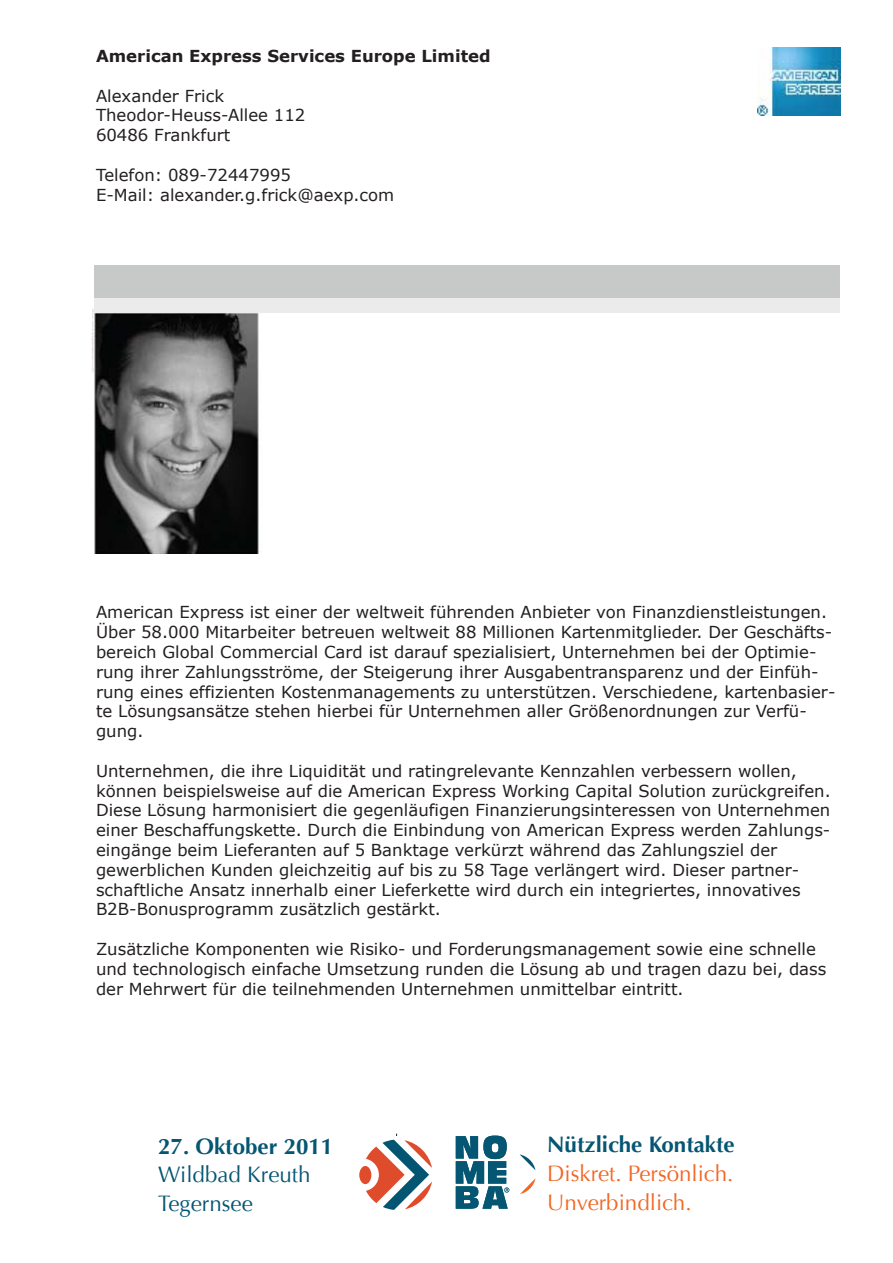
<style>
.page{position:relative;width:893px;height:1263px;background:#fff}
.page>*{position:absolute;margin:0;border:0;box-sizing:border-box;transform-origin:0 0}
.t1{font:22.35px/28.8px "Optima";color:#f26724}
.t2{font:700 22.35px "Optima";color:#055672}
.t3{font:22.35px/28.5px "Optima";color:#055672}
.t4{font:16.5px/19.8px "Verdana";color:#231f20}
.t5{font:700 16.5px "Verdana";color:#231f20}
</style>
<div class="page">
<div style="left:94px;top:265px;width:746px;height:33px;background:#c7c8c8"></div>
<img style="left:91px;top:309px;width:171px;height:245px">
<div style="left:94px;top:298px;width:746px;height:14px;background:#ebebeb"></div>
<img style="left:758px;top:48px;width:82px;height:67px">
<svg style="left:366px;top:1133px;width:66px;height:77px"></svg>
<div style="left:359px;top:1166px;width:12px;height:18px;background:#df4c2c;border-radius:50%"></div>
<svg style="left:520px;top:1179px;width:15px;height:15px"></svg>
<svg style="left:520px;top:1154px;width:15px;height:16px"></svg>
<svg style="left:456px;top:1135px;width:53px;height:74px"></svg>
<p class="t5" style="left:96px;top:45px;width:396px">American Express Services Europe Limited</p>
<p class="t4" style="left:96px;top:86px;width:211px">Alexander Frick<br>Theodor-Heuss-Allee 112<br>60486 Frankfurt</p>
<p class="t4" style="left:96px;top:165px;width:300px">Telefon: 089-72447995<br>E-Mail: alexander.g.frick@aexp.com</p>
<p class="t4" style="left:96px;top:603px;width:741px">American Express ist einer der weltweit führenden Anbieter von Finanzdienstleistungen.<br>Über 58.000 Mitarbeiter betreuen weltweit 88 Millionen Kartenmitglieder. Der Geschäfts&shy;bereich Global Commercial Card ist darauf spezialisiert, Unternehmen bei der Optimie&shy;rung ihrer Zahlungsströme, der Steigerung ihrer Ausgabentransparenz und der Einfüh&shy;rung eines effizienten Kostenmanagements zu unterstützen. Verschiedene, kartenbasier&shy;te Lösungsansätze stehen hierbei für Unternehmen aller Größenordnungen zur Verfü&shy;gung.</p>
<p class="t4" style="left:96px;top:761px;width:736px">Unternehmen, die ihre Liquidität und ratingrelevante Kennzahlen verbessern wollen, können beispielsweise auf die American Express Working Capital Solution zurückgreifen.<br>Diese Lösung harmonisiert die gegenläufigen Finanzierungsinteressen von Unternehmen einer Beschaffungskette. Durch die Einbindung von American Express werden Zahlungs&shy;eingänge beim Lieferanten auf 5 Banktage verkürzt während das Zahlungsziel der gewerblichen Kunden gleichzeitig auf bis zu 58 Tage verlängert wird. Dieser partner&shy;schaftliche Ansatz innerhalb einer Lieferkette wird durch ein integriertes, innovatives B2B-Bonusprogramm zusätzlich gestärkt.</p>
<p class="t4" style="left:96px;top:939px;width:732px">Zusätzliche Komponenten wie Risiko- und Forderungsmanagement sowie eine schnelle und technologisch einfache Umsetzung runden die Lösung ab und tragen dazu bei, dass der Mehrwert für die teilnehmenden Unternehmen unmittelbar eintritt.</p>
<h1 class="t2" style="left:158px;top:1133px;width:177px">27. Oktober 2011</h1>
<h1 class="t3" style="left:158px;top:1160px;width:154px">Wildbad Kreuth<br>Tegernsee</h1>
<h1 class="t2" style="left:547px;top:1131px;width:189px">Nützliche Kontakte</h1>
<h1 class="t1" style="left:547px;top:1159px;width:188px">Diskret. Persönlich.<br>Unverbindlich.</h1>
</div>
